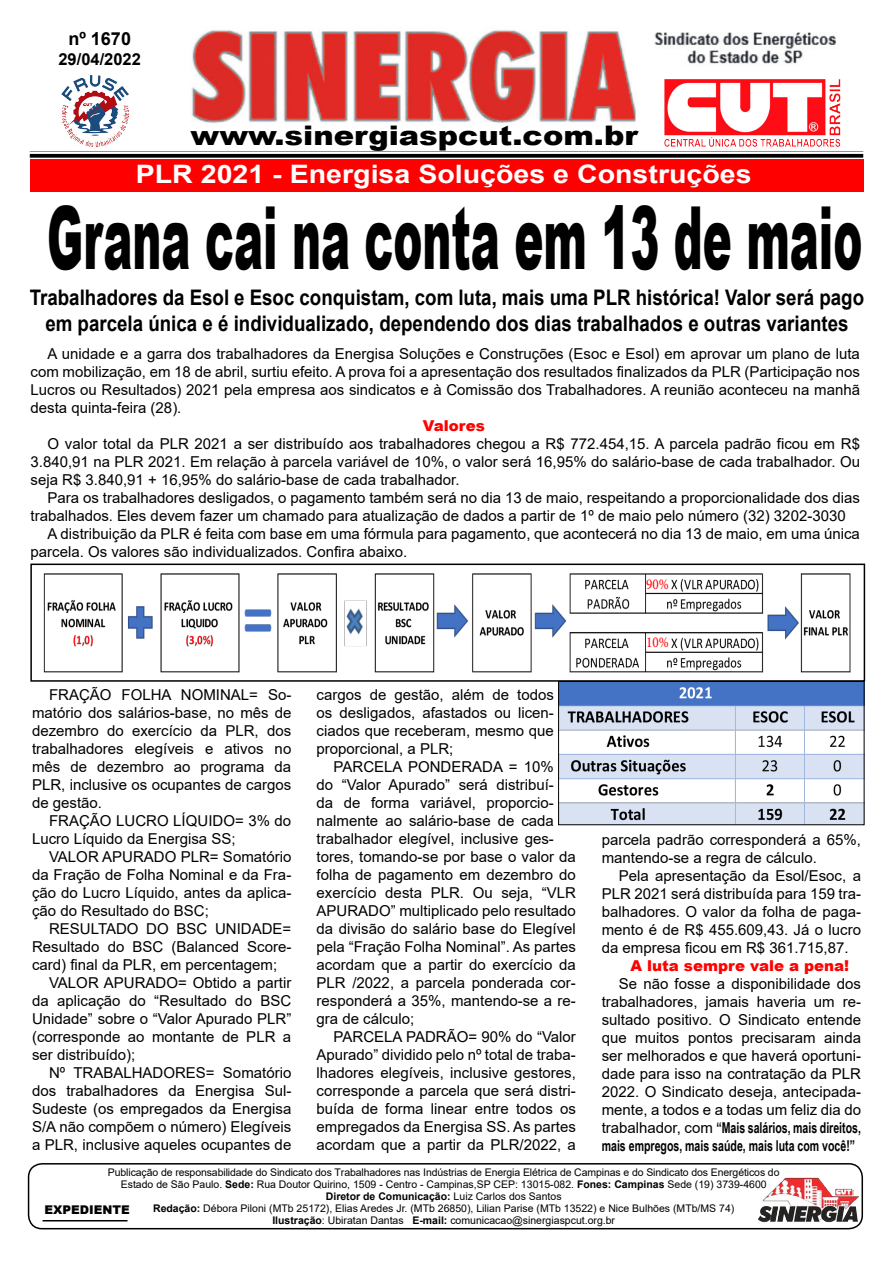
<style>
.page{position:relative;width:893px;height:1263px;background:#fff}
.page>*{position:absolute;margin:0;border:0;box-sizing:border-box;transform-origin:0 0}
.t1{font:900 87px "Arial";color:#000;scale:.5 1}
.t2{font:900 27px "Arial";color:#000;scale:1.13 1}
.t3{font:700 25.5px "Arial";color:#fff;scale:1.12 1}
.t4{font:700 21.45px/25.5px "Arial";color:#000;text-align:center;scale:.87 1}
.t5{font:700 18px "Arial";color:#000}
.t6{font:700 16.5px "Arial";color:#000}
.t7{font:15px/18px "Arial";color:#000;text-align:justify}
.t8{font:700 15px/18px "Arial Narrow";color:#000;scale:.86 1}
.t9{font:900 15px "Arial";color:#f00}
.t10{font:15px "Minion Pro";color:#f00;scale:.88 1}
.t11{font:900 12px "Arial";color:#000}
.t12{font:10.5px/12px "Arial";color:#000;text-align:center}
.s1{font-family:"Arial";font-weight:400}
.s2{font-weight:700}
</style>
<div class="page">
<svg style="left:30px;top:154px;width:833px;height:4px;background:#151515"></svg>
<img style="left:107px;top:30px;width:734px;height:115px">
<div style="left:30px;top:159px;width:834px;height:33px;background:#f00"></div>
<img style="left:654px;top:74px;width:186px;height:73px">
<div style="left:22px;top:73px;width:144px;height:77px;background:#fff"></div>
<img style="left:62px;top:75px;width:67px;height:72px">
<hr style="left:43px;top:1220px;width:85px;height:1px;background:#000">
<div style="left:28px;top:1163px;width:835px;height:66px;border:2px solid #000;border-radius:14px"></div>
<img style="left:758px;top:1178px;width:100px;height:52px">
<img style="left:43px;top:573px;width:808px;height:100px">
<div style="left:30px;top:563px;width:835px;height:119px;border:2px solid #000"></div>
<div style="left:646px;top:636px;width:24px;height:13px;background:#fff"></div>
<div style="left:646px;top:578px;width:24px;height:13px;background:#fff"></div>
<img style="left:560px;top:683px;width:302px;height:140px">
<div style="left:558px;top:681px;width:306px;height:144px;border:1px solid #000"></div>
<p class="t5" style="left:68px;top:26px;width:64px">nº 1670</p>
<p class="t6" style="left:58px;top:48px;width:84px">29/04/2022</p>
<h2 class="t2" style="left:191px;top:116px;width:397px">www.sinergiaspcut.com.br</h2>
<h3 class="t3" style="left:136px;top:156px;width:551px">PLR 2021 - Energisa Soluções e Construções</h3>
<h1 class="t1" style="left:47px;top:175px;width:1632px">Grana cai na conta em 13 de maio</h1>
<h3 class="t4" style="left:30px;top:285px;width:960px">Trabalhadores da Esol e Esoc conquistam, com luta, mais uma PLR histórica! Valor será pago em parcela única e é individualizado, dependendo dos dias trabalhados e outras variantes</h3>
<p class="t7" style="left:31px;top:345px;width:831px;text-indent:17px">A unidade e a garra dos trabalhadores da Energisa Soluções e Construções (Esoc e Esol) em aprovar um plano de luta com mobilização, em 18 de abril, surtiu efeito. A prova foi a apresentação dos resultados finalizados da PLR (Participação nos Lucros ou Resultados) 2021 pela empresa aos sindicatos e à Comissão dos Trabalhadores. A reunião aconteceu na manhã desta quinta-feira (28).</p>
<p class="t9" style="left:423px;top:415px;width:64px">Valores</p>
<p class="t7" style="left:31px;top:435px;width:831px;text-indent:17px">O valor total da PLR 2021 a ser distribuído aos trabalhadores chegou a R$ 772.454,15. A parcela padrão ficou em R$ 3.840,91 na PLR 2021. Em relação à parcela variável de 10%, o valor será 16,95% do salário-base de cada trabalhador. Ou seja R$ 3.840,91 + 16,95% do salário-base de cada trabalhador.</p>
<p class="t7" style="left:48px;top:489px;width:814px">Para os trabalhadores desligados, o pagamento também será no dia 13 de maio, respeitando a proporcionalidade dos dias</p>
<p class="t7" style="left:31px;top:507px;width:817px">trabalhados. Eles devem fazer um chamado para atualização de dados a partir de 1º de maio pelo número (32) 3202-3030</p>
<p class="t7" style="left:48px;top:525px;width:814px">A distribuição da PLR é feita com base em uma fórmula para pagamento, que acontecerá no dia 13 de maio, em uma única</p>
<p class="t7" style="left:31px;top:543px;width:378px">parcela. Os valores são individualizados. Confira abaixo.</p>
<p class="t10" style="left:646px;top:574px;width:27px">90%</p>
<p class="t7" style="left:32px;top:686px;width:261px;text-indent:17px">FRAÇÃO FOLHA NOMINAL= So&shy;matório dos salários-base, no mês de dezembro do exercício da PLR, dos trabalhadores elegíveis e ativos no mês de dezembro ao programa da PLR, inclusive os ocupantes de cargos de gestão.</p>
<p class="t7" style="left:32px;top:812px;width:261px;text-indent:17px">FRAÇÃO LUCRO LÍQUIDO= 3% do<br>Lucro Líquido da Energisa SS;</p>
<p class="t7" style="left:32px;top:848px;width:261px;text-indent:17px">VALOR APURADO PLR= Somatório da Fração de Folha Nominal e da Fra&shy;ção do Lucro Líquido, antes da aplica&shy;ção do Resultado do BSC;</p>
<p class="t7" style="left:49px;top:920px;width:244px">RESULTADO DO BSC UNIDADE=</p>
<p class="t7" style="left:32px;top:938px;width:261px">Resultado do BSC (Balanced Score-</p>
<p class="t7" style="left:32px;top:956px;width:247px">card) final da PLR, em percentagem;</p>
<p class="t7" style="left:49px;top:974px;width:244px">VALOR APURADO= Obtido a partir</p>
<p class="t7" style="left:32px;top:992px;width:261px">da aplicação do “Resultado do BSC</p>
<p class="t7" style="left:32px;top:1010px;width:261px">Unidade” sobre o “Valor Apurado PLR”</p>
<p class="t7" style="left:32px;top:1028px;width:261px">(corresponde ao montante de PLR a</p>
<p class="t7" style="left:32px;top:1046px;width:105px">ser distribuído);</p>
<p class="t7" style="left:49px;top:1064px;width:244px">Nº TRABALHADORES= Somatório</p>
<p class="t7" style="left:32px;top:1082px;width:261px">dos trabalhadores da Energisa Sul-</p>
<p class="t7" style="left:32px;top:1100px;width:261px">Sudeste (os empregados da Energisa</p>
<p class="t7" style="left:32px;top:1118px;width:261px">S/A não compõem o número) Elegíveis</p>
<p class="t7" style="left:32px;top:1136px;width:261px">a PLR, inclusive aqueles ocupantes de</p>
<p class="t7" style="left:317px;top:686px;width:239px">cargos de gestão, além de todos os desligados, afastados ou licen&shy;ciados que receberam, mesmo que proporcional, a PLR;</p>
<p class="t7" style="left:317px;top:758px;width:261px;text-align:left;text-indent:17px">PARCELA PONDERADA = 10%<br>do “Valor Apurado” será distribuí-<br>da de forma variável, proporcio&shy;nalmente ao salário-base de cada trabalhador elegível, inclusive ges&shy;tores, tomando-se por base o valor da folha de pagamento em dezembro do exercício desta PLR. Ou seja, “VLR APURADO” multiplicado pelo resultado da divisão do salário base do Elegível pela “Fração Folha Nominal”. As partes acordam que a partir do exercício da PLR /2022, a parcela ponderada cor&shy;responderá a 35%, mantendo-se a re&shy;gra de cálculo;</p>
<p class="t7" style="left:317px;top:1028px;width:261px;text-indent:17px">PARCELA PADRÃO= 90% do “Valor Apurado” dividido pelo nº total de traba&shy;lhadores elegíveis, inclusive gestores, corresponde a parcela que será distri&shy;buída de forma linear entre todos os empregados da Energisa SS. As partes acordam que a partir da PLR/2022, a</p>
<p class="t10" style="left:646px;top:632px;width:27px">10%</p>
<p class="t7" style="left:602px;top:831px;width:261px">parcela padrão corresponderá a 65%, mantendo-se a regra de cálculo.</p>
<p class="t7" style="left:602px;top:867px;width:261px;text-indent:17px">Pela apresentação da Esol/Esoc, a PLR 2021 será distribuída para 159 tra&shy;balhadores. O valor da folha de paga&shy;mento é de R$ 455.609,43. Já o lucro da empresa ficou em R$ 361.715,87.</p>
<p class="t9" style="left:631px;top:955px;width:220px">A luta sempre vale a pena!</p>
<p class="t7" style="left:602px;top:975px;width:261px;text-indent:17px">Se não fosse a disponibilidade dos trabalhadores, jamais haveria um re&shy;sultado positivo. O Sindicato entende que muitos pontos precisaram ainda ser melhorados e que haverá oportuni&shy;dade para isso na contratação da PLR 2022. O Sindicato deseja, antecipada&shy;mente, a todos e a todas um feliz dia do</p>
<p class="t8" style="left:602px;top:1118px;width:303px"><span class="s1">trabalhador, com</span> “Mais salários, mais direitos, mais empregos, mais saúde, mais luta com você!”</p>
<p class="t12" style="left:108px;top:1166px;width:673px">Publicação de responsabilidade do Sindicato dos Trabalhadores nas Indústrias de Energia Elétrica de Campinas e do Sindicato dos Energéticos do Estado de São Paulo. <span class="s2">Sede:</span> Rua Doutor Quirino, 1509 - Centro - Campinas,SP CEP: 13015-082. <span class="s2">Fones: Campinas</span> Sede (19) 3739-4600<br><span class="s2">Diretor de Comunicação:</span> Luiz Carlos dos Santos<br><span class="s2">Redação:</span> Débora Piloni (MTb 25172), Elias Aredes Jr. (MTb 26850), Lilian Parise (MTb 13522) e Nice Bulhões (MTb/MS 74)<br><span class="s2">Ilustração</span>: Ubiratan Dantas <span class="s2">E-mail:</span> comunicacao@sinergiaspcut.org.br</p>
<p class="t11" style="left:44px;top:1201px;width:87px">EXPEDIENTE</p>
</div>
